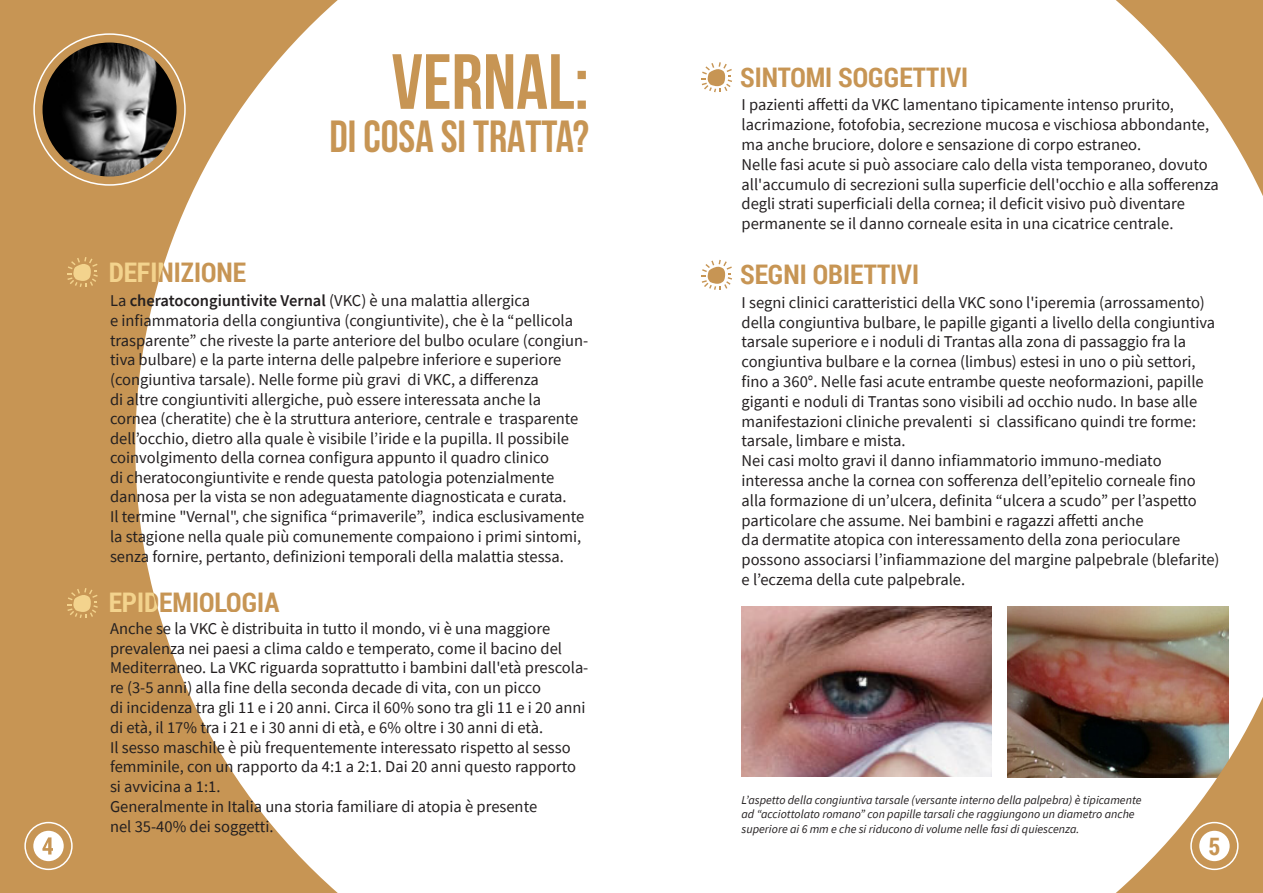
<style>
.page{position:relative;width:1263px;height:893px;background:#fff}
.page>*{position:absolute;margin:0;border:0;box-sizing:border-box;transform-origin:0 0}
.t1{font:700 78px "Bebas Neue";color:#c79554}
.t2{font:700 45px "Bebas Neue";color:#c79554}
.t3{font:700 27px "Roboto Condensed";color:#c79554}
.t4{font:700 24px "Roboto Condensed";color:#c79554}
.t5{font:16.5px/19.8px "Source Sans Pro";color:#231f20}
.t6{font:italic 12px/14.4px "Source Sans Pro";color:#231f20}
.s1{font-weight:600}
</style>
<div class="page">
<img style="left:741px;top:607px;width:251px;height:170px">
<img style="left:1007px;top:607px;width:221px;height:171px">
<svg style="left:0;top:0;width:338px;height:893px;fill:#c79554"></svg>
<svg style="left:1116px;top:0;width:147px;height:196px"></svg>
<svg style="left:1116px;top:697px;width:147px;height:196px"></svg>
<div style="left:33px;top:831px;width:31px;height:30px;background:#fff;border-radius:50%"></div>
<div style="left:1199px;top:831px;width:31px;height:30px;background:#fff;border-radius:50%"></div>
<img style="left:43px;top:43px;width:134px;height:134px;border-radius:67px">
<svg style="left:67px;top:257px;width:31px;height:30px"></svg>
<svg style="left:702px;top:62px;width:30px;height:30px"></svg>
<svg style="left:702px;top:260px;width:30px;height:30px"></svg>
<svg style="left:67px;top:588px;width:31px;height:30px"></svg>
<div style="left:24px;top:822px;width:49px;height:48px;border:2px solid #fff;border-radius:50%"></div>
<div style="left:1190px;top:822px;width:48px;height:48px;border:2px solid #fff;border-radius:50%"></div>
<svg style="left:42px;top:837px;width:11px;height:17px"></svg>
<h3 class="t3" style="left:109px;top:257px;width:139px">DEFINIZIONE</h3>
<h1 class="t1" style="left:391px;top:39px;width:199px">VERNAL:</h1>
<h2 class="t2" style="left:329px;top:112px;width:261px">Di COSA SI TRATTA?</h2>
<p class="t5" style="left:110px;top:290px;width:480px">La <span class="s1">cheratocongiuntivite Vernal</span> (VKC) è una malattia allergica<br>e infiammatoria della congiuntiva (congiuntivite), che è la “pellicola trasparente” che riveste la parte anteriore del bulbo oculare (congiun&shy;tiva bulbare) e la parte interna delle palpebre inferiore e superiore (congiuntiva tarsale). Nelle forme più gravi di VKC, a differenza<br>di altre congiuntiviti allergiche, può essere interessata anche la cornea (cheratite) che è la struttura anteriore, centrale e trasparente dell’occhio, dietro alla quale è visibile l’iride e la pupilla. Il possibile coinvolgimento della cornea configura appunto il quadro clinico<br>di cheratocongiuntivite e rende questa patologia potenzialmente dannosa per la vista se non adeguatamente diagnosticata e curata.<br>Il termine "Vernal", che significa “primaverile”, indica esclusivamente la stagione nella quale più comunemente compaiono i primi sintomi, senza fornire, pertanto, definizioni temporali della malattia stessa.</p>
<h3 class="t3" style="left:109px;top:586px;width:172px">EPIDEMIOLOGIA</h3>
<p class="t5" style="left:110px;top:618px;width:480px">Anche se la VKC è distribuita in tutto il mondo, vi è una maggiore prevalenza nei paesi a clima caldo e temperato, come il bacino del Mediterraneo. La VKC riguarda soprattutto i bambini dall'età prescola&shy;re (3-5 anni) alla fine della seconda decade di vita, con un picco<br>di incidenza tra gli 11 e i 20 anni. Circa il 60% sono tra gli 11 e i 20 anni di età, il 17% tra i 21 e i 30 anni di età, e 6% oltre i 30 anni di età.<br>Il sesso maschile è più frequentemente interessato rispetto al sesso femminile, con un rapporto da 4:1 a 2:1. Dai 20 anni questo rapporto si avvicina a 1:1.<br>Generalmente in Italia una storia familiare di atopia è presente<br>nel 35-40% dei soggetti.</p>
<h3 class="t3" style="left:740px;top:61px;width:230px">SINTOMI SOGGETTIVI</h3>
<p class="t5" style="left:741px;top:95px;width:479px">I pazienti affetti da VKC lamentano tipicamente intenso prurito, lacrimazione, fotofobia, secrezione mucosa e vischiosa abbondante, ma anche bruciore, dolore e sensazione di corpo estraneo.<br>Nelle fasi acute si può associare calo della vista temporaneo, dovuto all'accumulo di secrezioni sulla superficie dell'occhio e alla sofferenza degli strati superficiali della cornea; il deficit visivo può diventare permanente se il danno corneale esita in una cicatrice centrale.</p>
<h3 class="t3" style="left:740px;top:258px;width:181px">SEGNI OBIETTIVI</h3>
<p class="t5" style="left:741px;top:292px;width:480px">I segni clinici caratteristici della VKC sono l'iperemia (arrossamento) della congiuntiva bulbare, le papille giganti a livello della congiuntiva tarsale superiore e i noduli di Trantas alla zona di passaggio fra la congiuntiva bulbare e la cornea (limbus) estesi in uno o più settori, fino a 360°. Nelle fasi acute entrambe queste neoformazioni, papille giganti e noduli di Trantas sono visibili ad occhio nudo. In base alle manifestazioni cliniche prevalenti si classificano quindi tre forme: tarsale, limbare e mista.<br>Nei casi molto gravi il danno infiammatorio immuno-mediato interessa anche la cornea con sofferenza dell’epitelio corneale fino alla formazione di un’ulcera, definita “ulcera a scudo” per l’aspetto particolare che assume. Nei bambini e ragazzi affetti anche<br>da dermatite atopica con interessamento della zona perioculare possono associarsi l’infiammazione del margine palpebrale (blefarite) e l’eczema della cute palpebrale.</p>
<p class="t6" style="left:741px;top:793px;width:401px">L’aspetto della congiuntiva tarsale (versante interno della palpebra) è tipicamente ad “acciottolato romano” con papille tarsali che raggiungono un diametro anche superiore ai 6 mm e che si riducono di volume nelle fasi di quiescenza.</p>
<h3 class="t4" style="left:1208px;top:832px;width:13px">5</h3>
</div>
